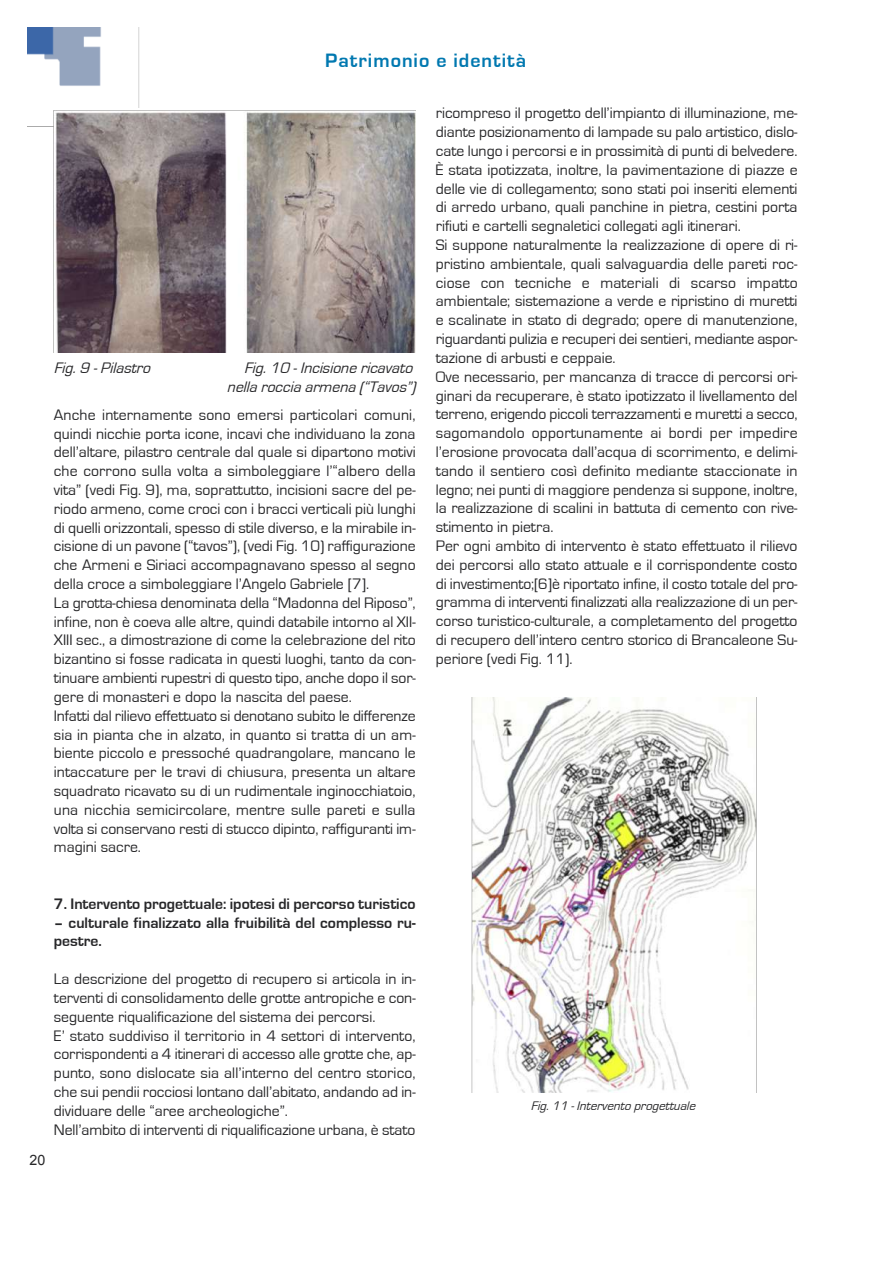
<style>
.page{position:relative;width:893px;height:1263px;background:#fff}
.page>*{position:absolute;margin:0;border:0;box-sizing:border-box;transform-origin:0 0}
.t1{font:700 19.95px "Eurostile";letter-spacing:.05em;color:#0078b0}
.t2{font:15.75px/18.8px "Eurostile";color:#272729}
.t3{font:700 15.75px/18.8px "Eurostile";color:#272729}
.t4{font:italic 15.75px/18.8px "Eurostile";color:#272729;text-align:right}
.t5{font:14.25px "Arial";color:#272729}
.t6{font:italic 12.9px "Eurostile";color:#272729}
</style>
<div class="page">
<img style="left:27px;top:27px;width:113px;height:127px">
<img style="left:471px;top:698px;width:286px;height:395px">
<img style="left:54px;top:108px;width:361px;height:245px">
<p class="t1" style="left:325px;top:51px;width:202px">Patrimonio e identità</p>
<p class="t4" style="left:54px;top:359px;width:102px">Fig.9 -Pilastro</p>
<p class="t4" style="left:227px;top:359px;width:194px">Fig.10 -Incisione ricavato nella roccia armena (“Tavos”)</p>
<p class="t2" style="left:54px;top:406px;width:363px">Anche internamente sono emersi particolari comuni, quindi nicchie porta icone, incavi che individuano la zona dell’altare, pilastro centrale dal quale si dipartono motivi che corrono sulla volta a simboleggiare l’“albero della vita” (vedi Fig. 9), ma, soprattutto, incisioni sacre del pe&shy;riodo armeno, come croci con i bracci verticali più lunghi di quelli orizzontali, spesso di stile diverso, e la mirabile in&shy;cisione di un pavone (“tavos”), (vedi Fig. 10) raffigurazione che Armeni e Siriaci accompagnavano spesso al segno della croce a simboleggiare l’Angelo Gabriele [7].<br>La grotta-chiesa denominata della “Madonna del Riposo”, infine, non è coeva alle altre, quindi databile intorno al XII-XIII sec., a dimostrazione di come la celebrazione del rito bizantino si fosse radicata in questi luoghi, tanto da con&shy;tinuare ambienti rupestri di questo tipo, anche dopo il sor&shy;gere di monasteri e dopo la nascita del paese.<br>Infatti dal rilievo effettuato si denotano subito le differenze sia in pianta che in alzato, in quanto si tratta di un am&shy;biente piccolo e pressoché quadrangolare, mancano le intaccature per le travi di chiusura, presenta un altare squadrato ricavato su di un rudimentale inginocchiatoio, una nicchia semicircolare, mentre sulle pareti e sulla volta si conservano resti di stucco dipinto, raffiguranti im&shy;magini sacre.</p>
<p class="t2" style="left:436px;top:104px;width:363px">ricompreso il progetto dell’impianto di illuminazione, me&shy;diante posizionamento di lampade su palo artistico, dislo&shy;cate lungo i percorsi e in prossimità di punti di belvedere.<br>È stata ipotizzata, inoltre, la pavimentazione di piazze e delle vie di collegamento; sono stati poi inseriti elementi di arredo urbano, quali panchine in pietra, cestini porta rifiuti e cartelli segnaletici collegati agli itinerari.<br>Si suppone naturalmente la realizzazione di opere di ri&shy;pristino ambientale, quali salvaguardia delle pareti roc&shy;ciose con tecniche e materiali di scarso impatto ambientale; sistemazione a verde e ripristino di muretti e scalinate in stato di degrado; opere di manutenzione, riguardanti pulizia e recuperi dei sentieri, mediante aspor&shy;tazione di arbusti e ceppaie.<br>Ove necessario, per mancanza di tracce di percorsi ori&shy;ginari da recuperare, è stato ipotizzato il livellamento del terreno, erigendo piccoli terrazzamenti e muretti a secco, sagomandolo opportunamente ai bordi per impedire l’erosione provocata dall’acqua di scorrimento, e delimi&shy;tando il sentiero così definito mediante staccionate in legno; nei punti di maggiore pendenza si suppone, inoltre, la realizzazione di scalini in battuta di cemento con rive&shy;stimento in pietra.<br>Per ogni ambito di intervento è stato effettuato il rilievo dei percorsi allo stato attuale e il corrispondente costo di investimento;[6]è riportato infine, il costo totale del pro&shy;gramma di interventi finalizzati alla realizzazione di un per&shy;corso turistico-culturale, a completamento del progetto di recupero dell’intero centro storico di Brancaleone Su&shy;periore (vedi Fig. 11).</p>
<p class="t5" style="left:30px;top:1152px;width:17px">20</p>
<p class="t3" style="left:54px;top:895px;width:363px">7. Intervento progettuale: ipotesi di percorso turistico</p>
<p class="t3" style="left:54px;top:914px;width:363px">– culturale finalizzato alla fruibilità del complesso ru&shy;pestre.</p>
<p class="t2" style="left:54px;top:970px;width:363px">La descrizione del progetto di recupero si articola in in&shy;terventi di consolidamento delle grotte antropiche e con&shy;seguente riqualificazione del sistema dei percorsi.<br>E’ stato suddiviso il territorio in 4 settori di intervento, corrispondenti a 4 itinerari di accesso alle grotte che, ap&shy;punto, sono dislocate sia all’interno del centro storico, che sui pendii rocciosi lontano dall’abitato, andando ad in&shy;dividuare delle “aree archeologiche”.<br>Nell’ambito di interventi di riqualificazione urbana, è stato</p>
<p class="t6" style="left:531px;top:1099px;width:169px">Fig.11 -Intervento progettuale</p>
</div>
